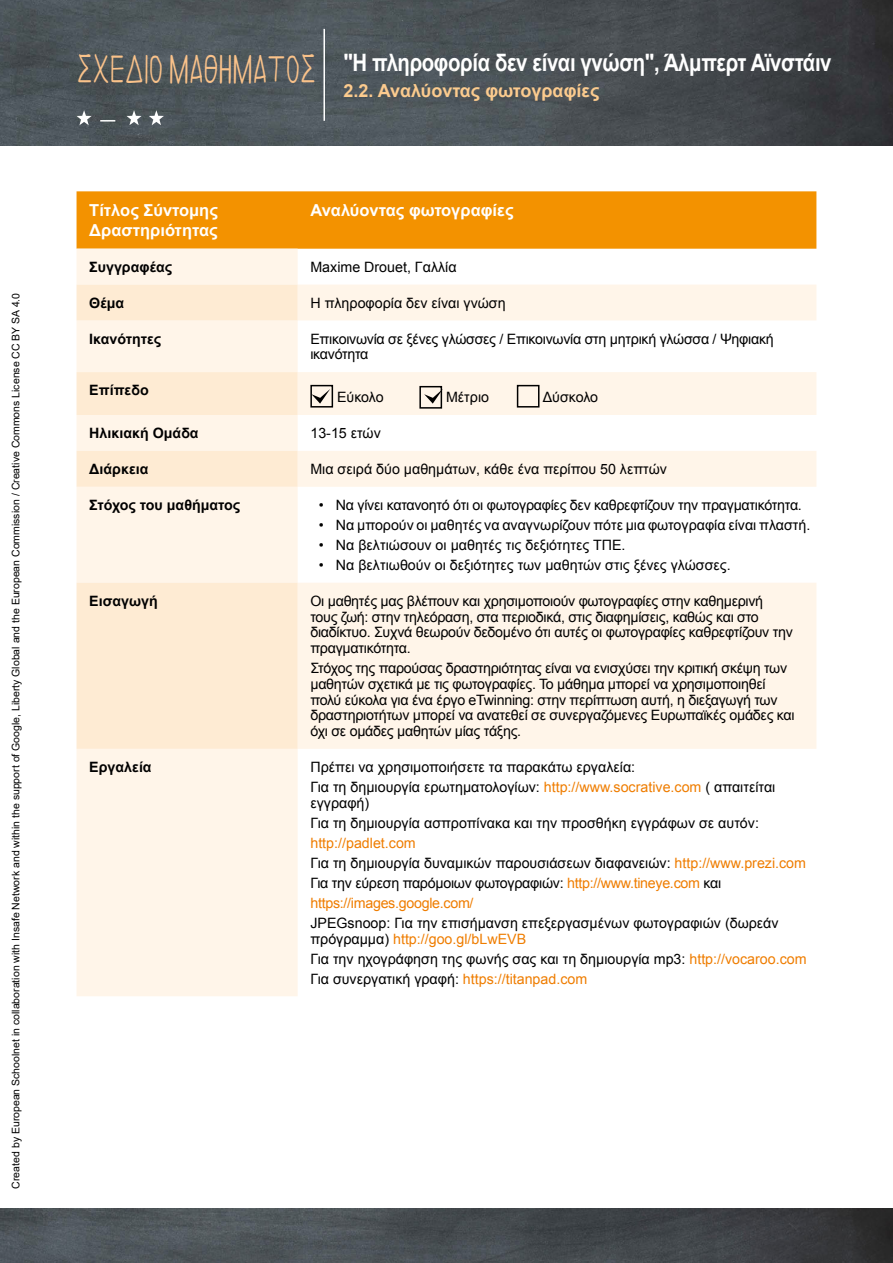
<style>
.page{position:relative;width:893px;height:1263px;background:#fff}
.page>*{position:absolute;margin:0;border:0;box-sizing:border-box;transform-origin:0 0}
.t1{font:700 24px "Arial";letter-spacing:-.02em;color:#fff;scale:.85 1}
.t2{font:700 18px "Arial";color:#fccb8e}
.t3{font:700 16.5px/19.8px "Arial";color:#fff}
.t4{font:14.25px/15.8px "Arial";letter-spacing:-.02em;color:#000}
.t5{font:14.25px/20px "Arial";color:#000}
.t6{font:14.25px/20px "Arial";letter-spacing:-.015em;color:#ef7d00}
.t7{font:700 14.25px "Arial";color:#000}
.t8{font:10.5px "Arial";color:#000}
.s1{font-family:"Nip Cen's Print Unicode";font-weight:400;font-size:45px;color:#fac28a}
.s2{color:#ef7d00}
.s3{color:#000}
</style>
<div class="page">
<img style="left:0;top:1209px;width:893px;height:54px">
<img style="left:0;top:0;width:893px;height:146px">
<hr style="left:323px;top:29px;width:2px;height:92px;background:#fff">
<svg style="left:77px;top:110px;width:15px;height:15px"></svg>
<svg style="left:126px;top:110px;width:16px;height:15px"></svg>
<svg style="left:149px;top:110px;width:15px;height:15px"></svg>
<svg style="left:100px;top:120px;width:15px;height:2px"></svg>
<div style="left:77px;top:191px;width:739px;height:58px;background:#f39200"></div>
<svg style="left:77px;top:249px;width:739px;height:747px"></svg>
<svg style="left:77px;top:285px;width:221px;height:464px;background:#feeedb"></svg>
<div style="left:310px;top:385px;width:23px;height:23px;border:2px solid #000"></div>
<div style="left:419px;top:386px;width:23px;height:23px;border:2px solid #000"></div>
<div style="left:517px;top:385px;width:22px;height:23px;border:2px solid #000"></div>
<svg style="left:424px;top:389px;width:19px;height:15px"></svg>
<svg style="left:311px;top:389px;width:19px;height:15px"></svg>
<p class="t8" style="left:9px;top:1188px;width:897px;rotate:-90deg">Created by European Schoolnet in collaboration with Insafe Network and within the support of Google, Liberty Global and the European Commission / Creative Commons License CC BY SA 4.0</p>
<h1 class="t1" style="left:77px;top:47px;width:890px"><span class="s1">ΣΧΕΔΙΟ ΜΑΘΗΜΑΤΟΣ</span> "Η πληροφορία δεν είναι γνώση", Άλμπερτ Αϊνστάιν</h1>
<p class="t2" style="left:343px;top:79px;width:258px">2.2. Αναλύοντας φωτογραφίες</p>
<p class="t3" style="left:89px;top:201px;width:130px">Τίτλος Σύντομης<br>Δραστηριότητας</p>
<p class="t3" style="left:310px;top:201px;width:205px">Αναλύοντας φωτογραφίες</p>
<p class="t7" style="left:89px;top:257px;width:85px">Συγγραφέας</p>
<p class="t5" style="left:310px;top:257px;width:148px">Maxime Drouet, Γαλλία</p>
<p class="t7" style="left:89px;top:293px;width:36px">Θέμα</p>
<p class="t5" style="left:310px;top:293px;width:197px">Η πληροφορία δεν είναι γνώση</p>
<p class="t7" style="left:89px;top:329px;width:74px">Ικανότητες</p>
<p class="t4" style="left:310px;top:331px;width:465px">Επικοινωνία σε ξένες γλώσσες / Επικοινωνία στη μητρική γλώσσα / Ψηφιακή ικανότητα</p>
<p class="t7" style="left:89px;top:381px;width:61px">Επίπεδο</p>
<p class="t4" style="left:337px;top:389px;width:48px">Εύκολο</p>
<p class="t4" style="left:446px;top:389px;width:45px">Μέτριο</p>
<p class="t4" style="left:543px;top:389px;width:57px">Δύσκολο</p>
<p class="t7" style="left:89px;top:424px;width:111px">Ηλικιακή Ομάδα</p>
<p class="t4" style="left:310px;top:425px;width:72px">13-15 ετών</p>
<p class="t7" style="left:89px;top:459px;width:61px">Διάρκεια</p>
<p class="t5" style="left:310px;top:459px;width:358px">Μια σειρά δύο μαθημάτων, κάθε ένα περίπου 50 λεπτών</p>
<p class="t7" style="left:89px;top:495px;width:152px">Στόχος του μαθήματος</p>
<p class="t4" style="left:319px;top:497px;width:484px">• Να γίνει κατανοητό ότι οι φωτογραφίες δεν καθρεφτίζουν την πραγματικότητα.</p>
<p class="t5" style="left:319px;top:515px;width:493px">• Να μπορούν οι μαθητές να αναγνωρίζουν πότε μια φωτογραφία είναι πλαστή.</p>
<p class="t5" style="left:319px;top:535px;width:308px">• Να βελτιώσουν οι μαθητές τις δεξιότητες ΤΠΕ.</p>
<p class="t5" style="left:319px;top:555px;width:413px">• Να βελτιωθούν οι δεξιότητες των μαθητών στις ξένες γλώσσες.</p>
<p class="t7" style="left:89px;top:591px;width:70px">Εισαγωγή</p>
<p class="t4" style="left:310px;top:593px;width:484px">Οι μαθητές μας βλέπουν και χρησιμοποιούν φωτογραφίες στην καθημερινή τους ζωή: στην τηλεόραση, στα περιοδικά, στις διαφημίσεις, καθώς και στο διαδίκτυο. Συχνά θεωρούν δεδομένο ότι αυτές οι φωτογραφίες καθρεφτίζουν την πραγματικότητα.</p>
<p class="t4" style="left:310px;top:660px;width:486px">Στόχος της παρούσας δραστηριότητας είναι να ενισχύσει την κριτική σκέψη των μαθητών σχετικά με τις φωτογραφίες. Το μάθημα μπορεί να χρησιμοποιηθεί πολύ εύκολα για ένα έργο eTwinning: στην περίπτωση αυτή, η διεξαγωγή των δραστηριοτήτων μπορεί να ανατεθεί σε συνεργαζόμενες Ευρωπαϊκές ομάδες και όχι σε ομάδες μαθητών μίας τάξης.</p>
<p class="t7" style="left:89px;top:757px;width:64px">Εργαλεία</p>
<p class="t5" style="left:310px;top:757px;width:466px">Πρέπει να χρησιμοποιήσετε τα παρακάτω εργαλεία:<br>Για τη δημιουργία ερωτηματολογίων: <span class="s2">http://www.socrative.com</span> ( απαιτείται</p>
<p class="t5" style="left:310px;top:793px;width:450px">εγγραφή)<br>Για τη δημιουργία ασπροπίνακα και την προσθήκη εγγράφων σε αυτόν:</p>
<p class="t6" style="left:310px;top:833px;width:497px">http://padlet.com<br><span class="s3">Για τη δημιουργία δυναμικών παρουσιάσεων διαφανειών:</span> http://www.prezi.com <span class="s3">Για την εύρεση παρόμοιων φωτογραφιών:</span> http://www.tineye.com <span class="s3">και </span>https://images.google.com/</p>
<p class="t5" style="left:310px;top:915px;width:470px;line-height:15.8px">JPEGsnoop: Για την επισήμανση επεξεργασμένων φωτογραφιών (δωρεάν πρόγραμμα) <span class="s2">http://goo.gl/bLwEVB</span></p>
<p class="t5" style="left:310px;top:949px;width:498px">Για την ηχογράφηση της φωνής σας και τη δημιουργία mp3: <span class="s2">http://vocaroo.com<br></span>Για συνεργατική γραφή: <span class="s2">https://titanpad.com</span></p>
</div>
